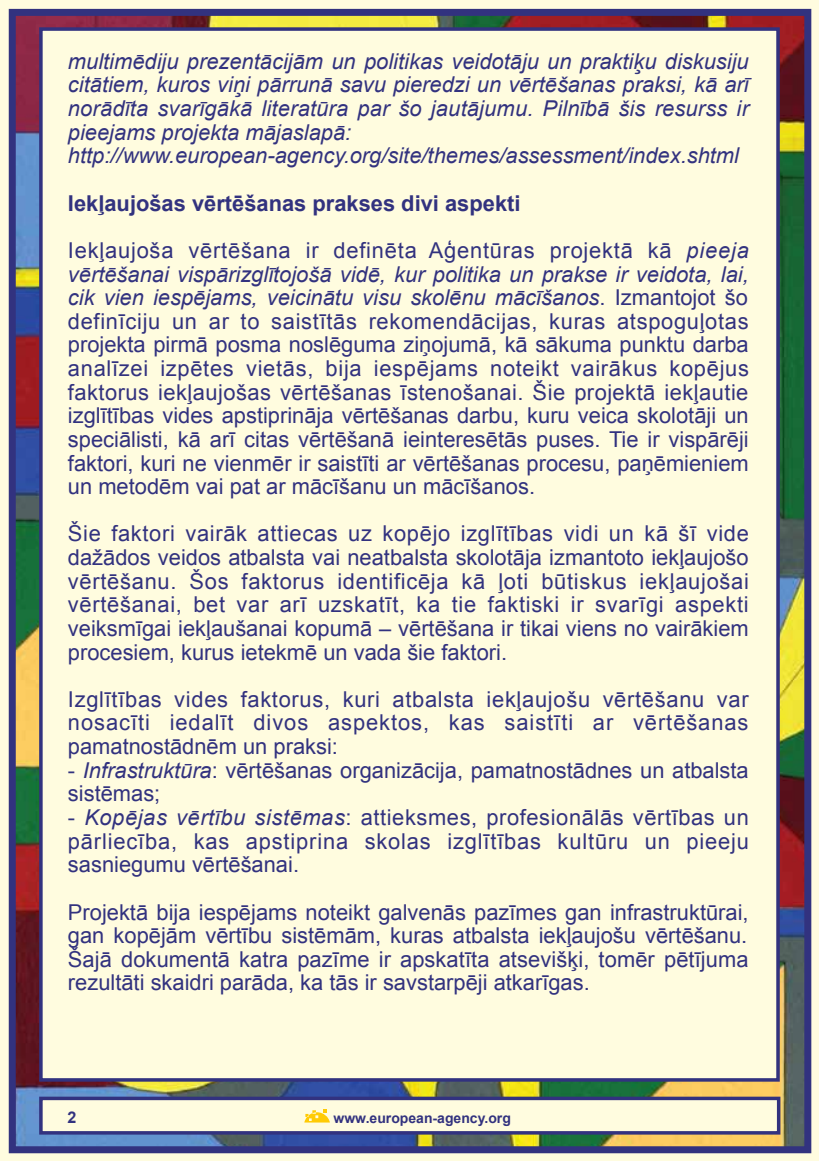
<style>
.page{position:relative;width:819px;height:1161px;background:#fff}
.page>*{position:absolute;margin:0;border:0;box-sizing:border-box;transform-origin:0 0}
.t1{font:21.88px/23.6px "Arial";color:#32327f;text-align:justify}
.t2{font:italic 21.88px/23.6px "Arial";color:#32327f}
.t3{font:21.88px/47.2px "Arial";letter-spacing:.035em;color:#32327f}
.t4{font:700 16.1px "Arial";color:#32327f}
.t5{font:700 14px "Arial";color:#32327f}
.s1{font-weight:700}
.s2{font-style:italic}
</style>
<div class="page">
<img style="left:17px;top:17px;width:786px;height:1128px">
<div style="left:0;top:0;width:819px;height:12px;background:#fffcdf"></div>
<div style="left:807px;top:0;width:12px;height:1161px;background:#fffcdf"></div>
<div style="left:0;top:1150px;width:819px;height:11px;background:#fffcdf"></div>
<div style="left:0;top:0;width:12px;height:1161px;background:#fffcdf"></div>
<div style="left:9px;top:9px;width:802px;height:1144px;border:7px solid #32327f"></div>
<div style="left:39px;top:27px;width:740px;height:1054px;background:#fffcdf;border:4px solid #32327f"></div>
<div style="left:39px;top:1096px;width:741px;height:38px;background:#fffcdf;border:4px solid #32327f"></div>
<svg style="left:304px;top:1109px;width:26px;height:13px"></svg>
<p class="t2" style="left:68px;top:50px;width:682px">multimēdiju prezentācijām un politikas veidotāju un praktiķu diskusiju citātiem, kuros viņi pārrunā savu pieredzi un vērtēšanas praksi, kā arī norādīta svarīgākā literatūra par šo jautājumu. Pilnībā šis resurss ir pieejams projekta mājaslapā: http://www.european-agency.org/site/themes/assessment/index.shtml</p>
<p class="t3" style="left:68px;top:180px;width:682px"><span class="s1">Iekļaujošas vērtēšanas prakses divi aspekti<br></span>Iekļaujoša vērtēšana ir definēta Aģentūras projektā kā <span class="s2">pieeja</span></p>
<p class="t1" style="left:68px;top:262px;width:682px"><span class="s2">vērtēšanai vispārizglītojošā vidē, kur politika un prakse ir veidota, lai, cik vien iespējams, veicinātu visu skolēnu mācīšanos</span>. Izmantojot šo definīciju un ar to saistītās rekomendācijas, kuras atspoguļotas projekta pirmā posma noslēguma ziņojumā, kā sākuma punktu darba analīzei izpētes vietās, bija iespējams noteikt vairākus kopējus faktorus iekļaujošas vērtēšanas īstenošanai. Šie projektā iekļautie izglītības vides apstiprināja vērtēšanas darbu, kuru veica skolotāji un speciālisti, kā arī citas vērtēšanā ieinteresētās puses. Tie ir vispārēji faktori, kuri ne vienmēr ir saistīti ar vērtēšanas procesu, paņēmieniem un metodēm vai pat ar mācīšanu un mācīšanos.</p>
<p class="t1" style="left:68px;top:522px;width:682px">Šie faktori vairāk attiecas uz kopējo izglītības vidi un kā šī vide dažādos veidos atbalsta vai neatbalsta skolotāja izmantoto iekļaujošo vērtēšanu. Šos faktorus identificēja kā ļoti būtiskus iekļaujošai vērtēšanai, bet var arī uzskatīt, ka tie faktiski ir svarīgi aspekti veiksmīgai iekļaušanai kopumā – vērtēšana ir tikai viens no vairākiem procesiem, kurus ietekmē un vada šie faktori.</p>
<p class="t1" style="left:68px;top:687px;width:682px">Izglītības vides faktorus, kuri atbalsta iekļaujošu vērtēšanu var nosacīti iedalīt divos aspektos, kas saistīti ar vērtēšanas pamatnostādnēm un praksi:</p>
<p class="t1" style="left:68px;top:758px;width:682px">- <span class="s2">Infrastruktūra</span>: vērtēšanas organizācija, pamatnostādnes un atbalsta sistēmas;</p>
<p class="t1" style="left:68px;top:806px;width:682px">- <span class="s2">Kopējas vērtību sistēmas</span>: attieksmes, profesionālās vērtības un pārliecība, kas apstiprina skolas izglītības kultūru un pieeju sasniegumu vērtēšanai.</p>
<p class="t1" style="left:68px;top:900px;width:682px">Projektā bija iespējams noteikt galvenās pazīmes gan infrastruktūrai, gan kopējām vērtību sistēmām, kuras atbalsta iekļaujošu vērtēšanu.<br>Šajā dokumentā katra pazīme ir apskatīta atsevišķi, tomēr pētījuma rezultāti skaidri parāda, ka tās ir savstarpēji atkarīgas.</p>
<p class="t4" style="left:67px;top:1106px;width:10px">2</p>
<p class="t5" style="left:333px;top:1108px;width:179px">www.european-agency.org</p>
</div>
